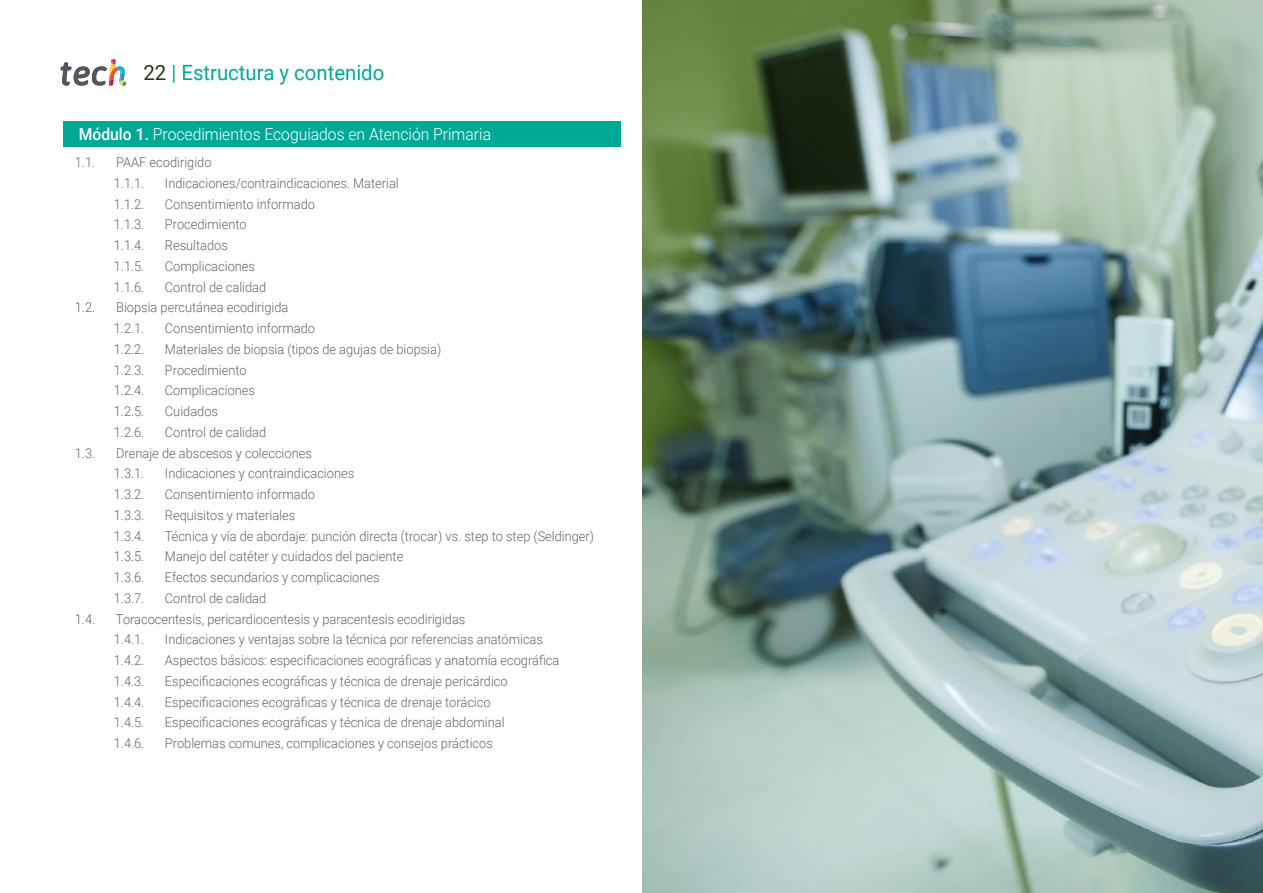
<style>
.page{position:relative;width:1263px;height:893px;background:#fff}
.page>*{position:absolute;margin:0;border:0;box-sizing:border-box;transform-origin:0 0}
.t1{font:21px "Roboto";color:#00a996}
.t2{font:300 16.5px "Roboto";color:#fff;scale:.95 1}
.t3{font:300 13.5px/20.7px "Roboto";color:#61646a;scale:.95 1}
.s1{color:#312e20}
.s2{font-weight:500}
</style>
<div class="page">
<img style="left:642px;top:0;width:621px;height:893px">
<div style="left:64px;top:121px;width:557px;height:25px;background:#00a996"></div>
<svg style="left:61px;top:59px;width:65px;height:27px"></svg>
<h1 class="t1" style="left:144px;top:57px;width:242px"><span class="s1">22</span> | Estructura y contenido</h1>
<p class="t2" style="left:79px;top:123px;width:436px"><span class="s2">Módulo 1.</span> Procedimientos Ecoguiados en Atención Primaria</p>
<p class="t3" style="left:75px;top:151px;width:23px">1.1.</p>
<p class="t3" style="left:114px;top:151px;width:104px">PAAF ecodirigido<br>1.1.1.</p>
<p class="t3" style="left:165px;top:172px;width:248px">Indicaciones/contraindicaciones. Material</p>
<p class="t3" style="left:114px;top:193px;width:34px">1.1.2.</p>
<p class="t3" style="left:165px;top:193px;width:160px">Consentimiento informado</p>
<p class="t3" style="left:114px;top:214px;width:34px">1.1.3.</p>
<p class="t3" style="left:165px;top:214px;width:87px">Procedimiento</p>
<p class="t3" style="left:114px;top:234px;width:34px">1.1.4.</p>
<p class="t3" style="left:165px;top:234px;width:68px">Resultados</p>
<p class="t3" style="left:114px;top:255px;width:34px">1.1.5.</p>
<p class="t3" style="left:165px;top:255px;width:96px">Complicaciones</p>
<p class="t3" style="left:114px;top:276px;width:34px">1.1.6.</p>
<p class="t3" style="left:165px;top:276px;width:108px">Control de calidad</p>
<p class="t3" style="left:75px;top:297px;width:23px">1.2.</p>
<p class="t3" style="left:114px;top:297px;width:185px">Biopsia percutánea ecodirigida<br>1.2.1.</p>
<p class="t3" style="left:165px;top:317px;width:160px">Consentimiento informado</p>
<p class="t3" style="left:114px;top:338px;width:34px">1.2.2.</p>
<p class="t3" style="left:165px;top:338px;width:292px">Materiales de biopsia (tipos de agujas de biopsia)</p>
<p class="t3" style="left:114px;top:359px;width:34px">1.2.3.</p>
<p class="t3" style="left:165px;top:359px;width:87px">Procedimiento</p>
<p class="t3" style="left:114px;top:380px;width:34px">1.2.4.</p>
<p class="t3" style="left:165px;top:380px;width:96px">Complicaciones</p>
<p class="t3" style="left:114px;top:400px;width:34px">1.2.5.</p>
<p class="t3" style="left:165px;top:400px;width:57px">Cuidados</p>
<p class="t3" style="left:114px;top:421px;width:34px">1.2.6.</p>
<p class="t3" style="left:165px;top:421px;width:108px">Control de calidad</p>
<p class="t3" style="left:75px;top:442px;width:23px">1.3.</p>
<p class="t3" style="left:114px;top:442px;width:210px">Drenaje de abscesos y colecciones<br>1.3.1.</p>
<p class="t3" style="left:165px;top:463px;width:201px">Indicaciones y contraindicaciones</p>
<p class="t3" style="left:114px;top:483px;width:34px">1.3.2.</p>
<p class="t3" style="left:165px;top:483px;width:160px">Consentimiento informado</p>
<p class="t3" style="left:114px;top:504px;width:34px">1.3.3.</p>
<p class="t3" style="left:165px;top:504px;width:139px">Requisitos y materiales</p>
<p class="t3" style="left:114px;top:525px;width:34px">1.3.4.</p>
<p class="t3" style="left:165px;top:525px;width:453px">Técnica y vía de abordaje: punción directa (trocar) vs. step to step (Seldinger)</p>
<p class="t3" style="left:114px;top:546px;width:34px">1.3.5.</p>
<p class="t3" style="left:165px;top:546px;width:252px">Manejo del catéter y cuidados del paciente</p>
<p class="t3" style="left:114px;top:566px;width:34px">1.3.6.</p>
<p class="t3" style="left:165px;top:566px;width:227px">Efectos secundarios y complicaciones</p>
<p class="t3" style="left:114px;top:587px;width:34px">1.3.7.</p>
<p class="t3" style="left:165px;top:587px;width:108px">Control de calidad</p>
<p class="t3" style="left:75px;top:608px;width:23px">1.4.</p>
<p class="t3" style="left:114px;top:608px;width:372px">Toracocentesis, pericardiocentesis y paracentesis ecodirigidas<br>1.4.1.</p>
<p class="t3" style="left:165px;top:629px;width:399px">Indicaciones y ventajas sobre la técnica por referencias anatómicas</p>
<p class="t3" style="left:114px;top:649px;width:34px">1.4.2.</p>
<p class="t3" style="left:165px;top:649px;width:417px">Aspectos básicos: especificaciones ecográficas y anatomía ecográfica</p>
<p class="t3" style="left:114px;top:670px;width:34px">1.4.3.</p>
<p class="t3" style="left:165px;top:670px;width:362px">Especificaciones ecográficas y técnica de drenaje pericárdico</p>
<p class="t3" style="left:114px;top:691px;width:34px">1.4.4.</p>
<p class="t3" style="left:165px;top:691px;width:344px">Especificaciones ecográficas y técnica de drenaje torácico</p>
<p class="t3" style="left:114px;top:712px;width:34px">1.4.5.</p>
<p class="t3" style="left:165px;top:712px;width:359px">Especificaciones ecográficas y técnica de drenaje abdominal</p>
<p class="t3" style="left:114px;top:732px;width:34px">1.4.6.</p>
<p class="t3" style="left:165px;top:732px;width:347px">Problemas comunes, complicaciones y consejos prácticos</p>
</div>
